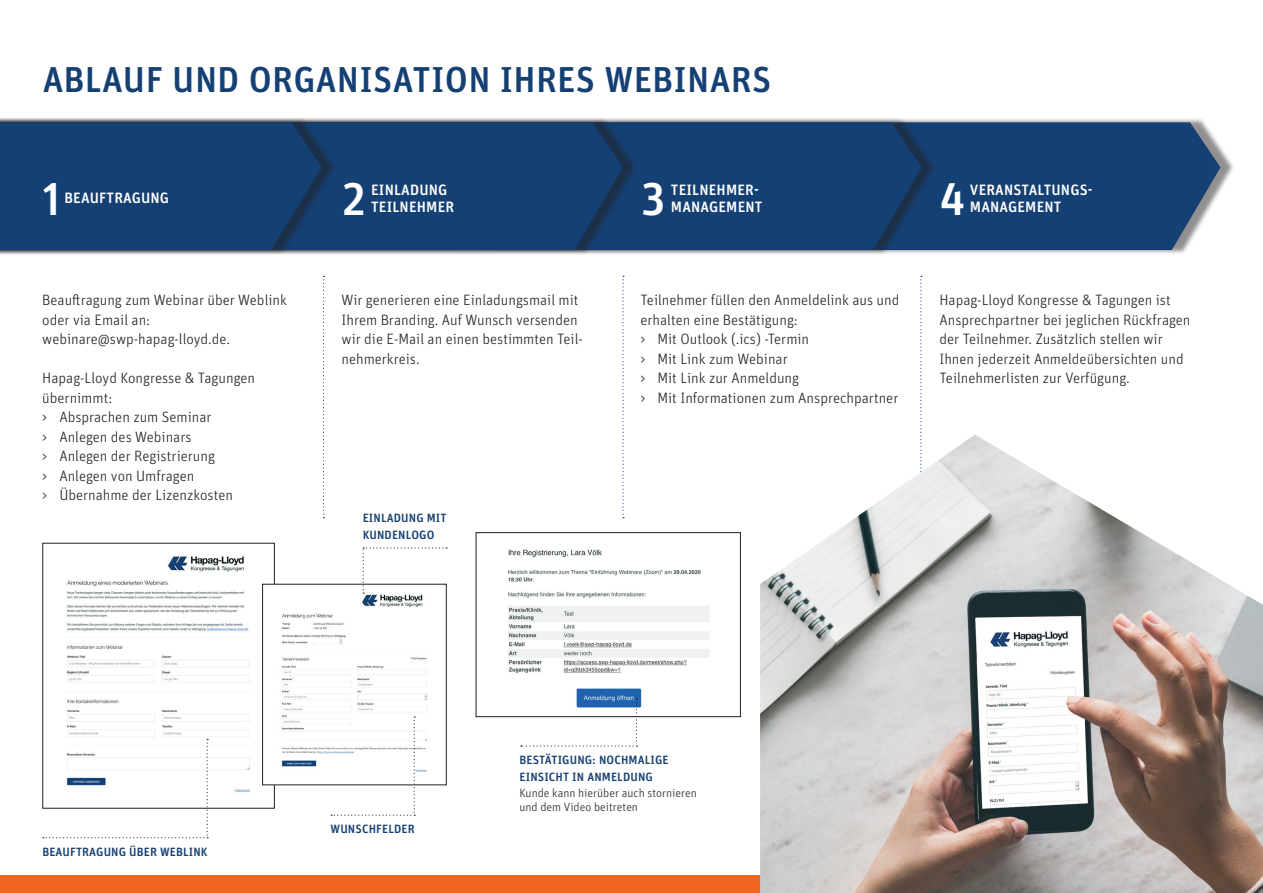
<style>
.page{position:relative;width:1263px;height:893px;background:#fff}
.page>*{position:absolute;margin:0;border:0;box-sizing:border-box;transform-origin:0 0}
.t1{font:500 45.9px "Unit Pro";color:#fff}
.t2{font:500 36px "Unit Pro";letter-spacing:.01em;color:#154073}
.t3{font:300 15px/19.5px "Unit Pro";color:#231f20}
.t4{font:500 15px/16.5px "Unit Pro";letter-spacing:.01em;color:#fff}
.t5{font:500 12px/16.5px "Unit Pro";letter-spacing:.01em;color:#154073}
.t6{font:300 12px/13.5px "Unit Pro";color:#231f20}
</style>
<div class="page">
<div style="left:0;top:118px;width:1235px;height:137px;background:#231f20;opacity:.5"></div>
<svg style="left:937px;top:122px;width:283px;height:128px;background:#224a79"></svg>
<div style="left:0;top:118px;width:937px;height:137px;background:#231f20;opacity:.5"></div>
<div style="left:637px;top:122px;width:285px;height:128px;background:#154073"></div>
<img style="left:67px;top:556px;width:206px;height:236px">
<svg style="left:323px;top:276px;width:1px;height:242px"></svg>
<svg style="left:622px;top:276px;width:2px;height:242px"></svg>
<svg style="left:920px;top:276px;width:2px;height:157px"></svg>
<div style="left:0;top:876px;width:1263px;height:17px;background:#f36421"></div>
<img style="left:508px;top:549px;width:202px;height:159px">
<div style="left:476px;top:532px;width:265px;height:185px;border:1px solid #231f20"></div>
<svg style="left:521px;top:698px;width:116px;height:49px"></svg>
<img style="left:264px;top:586px;width:163px;height:197px">
<div style="left:262px;top:584px;width:185px;height:201px;border:1px solid #231f20"></div>
<svg style="left:363px;top:547px;width:84px;height:47px"></svg>
<svg style="left:331px;top:716px;width:84px;height:100px"></svg>
<svg style="left:43px;top:739px;width:165px;height:99px"></svg>
<div style="left:0;top:118px;width:637px;height:137px;background:#231f20;opacity:.5"></div>
<div style="left:337px;top:122px;width:286px;height:128px;background:#154073"></div>
<div style="left:0;top:118px;width:337px;height:137px;background:#231f20;opacity:.5"></div>
<div style="left:0;top:122px;width:322px;height:128px;background:#154073"></div>
<img style="left:760px;top:435px;width:503px;height:458px">
<h2 class="t2" style="left:43px;top:54px;width:730px">ABLAUF UND ORGANISATION IHRES WEBINARS</h2>
<h1 class="t1" style="left:42px;top:166px;width:19px">1</h1>
<p class="t4" style="left:64px;top:189px;width:106px">BEAUFTRAGUNG</p>
<h1 class="t1" style="left:341px;top:166px;width:27px">2</h1>
<p class="t4" style="left:371px;top:181px;width:84px">EINLADUNG<br>TEILNEHMER</p>
<p class="t3" style="left:42px;top:290px;width:246px">Beauftragung zum Webinar über Weblink oder via Email an: webinare@swp-hapag-lloyd.de.</p>
<p class="t3" style="left:42px;top:368px;width:214px">Hapag-Lloyd Kongresse &amp; Tagungen übernimmt:<br>&gt; Absprachen zum Seminar<br>&gt; Anlegen des Webinars<br>&gt; Anlegen der Registrierung<br>&gt; Anlegen von Umfragen<br>&gt; Übernahme der Lizenzkosten</p>
<p class="t3" style="left:341px;top:290px;width:243px">Wir generieren eine Einladungsmail mit Ihrem Branding. Auf Wunsch versenden wir die E-Mail an einen bestimmten Teil&shy;nehmerkreis.</p>
<p class="t5" style="left:363px;top:509px;width:85px">EINLADUNG MIT<br>KUNDENLOGO</p>
<h1 class="t1" style="left:641px;top:166px;width:27px">3</h1>
<h1 class="t1" style="left:940px;top:166px;width:27px">4</h1>
<p class="t4" style="left:970px;top:181px;width:124px">VERANSTALTUNGS-<br>MANAGEMENT</p>
<p class="t4" style="left:671px;top:181px;width:93px">TEILNEHMER-<br>MANAGEMENT</p>
<p class="t3" style="left:640px;top:290px;width:260px">Teilnehmer füllen den Anmeldelink aus und erhalten eine Bestätigung:<br>&gt; Mit Outlook (.ics) -Termin<br>&gt; Mit Link zum Webinar<br>&gt; Mit Link zur Anmeldung<br>&gt; Mit Informationen zum Ansprechpartner</p>
<p class="t3" style="left:939px;top:290px;width:253px">Hapag-Lloyd Kongresse &amp; Tagungen ist Ansprechpartner bei jeglichen Rückfragen der Teilnehmer. Zusätzlich stellen wir Ihnen jederzeit Anmeldeübersichten und Teilnehmerlisten zur Verfügung.</p>
<p class="t5" style="left:42px;top:843px;width:167px">BEAUFTRAGUNG ÜBER WEBLINK</p>
<p class="t5" style="left:331px;top:820px;width:86px">WUNSCHFELDER</p>
<p class="t5" style="left:519px;top:751px;width:151px">BESTÄTIGUNG: NOCHMALIGE<br>EINSICHT IN ANMELDUNG</p>
<p class="t6" style="left:519px;top:786px;width:179px">Kunde kann hierüber auch stornieren und dem Video beitreten</p>
</div>
